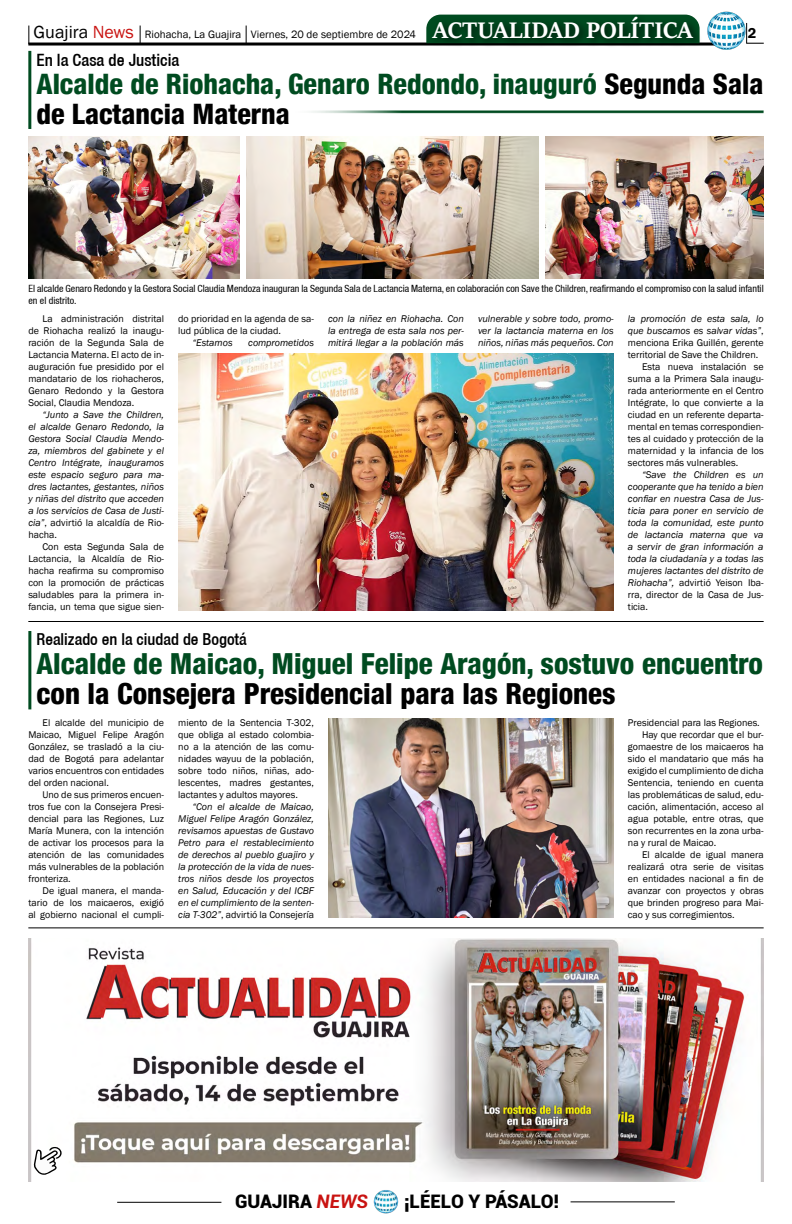
<style>
.page{position:relative;width:792px;height:1224px;background:#fff}
.page>*{position:absolute;margin:0;border:0;box-sizing:border-box;transform-origin:0 0}
.t1{font:800 condensed 29px "Helvetica 87";color:#004b20}
.t2{font:800 condensed 29px "Helvetica 87";color:#000}
.t3{font:800 condensed 28.2px/29.8px "Helvetica 87";color:#004b20}
.t4{font:700 24.8px "Sitka Heading";color:#fff}
.t5{font:900 18.7px "Roboto";color:#000}
.t6{font:500 condensed 17px "Helvetica 67";color:#000}
.t7{font:500 condensed 16.5px "Helvetica 67";color:#000}
.t8{font:600 14.7px "Franklin Gothic";color:#000}
.t9{font:11px "Franklin Gothic";color:#000}
.t10{font:10px/12px "Franklin Gothic";color:#000;text-align:justify}
.t11{font:italic 10px/12px "Franklin Gothic";color:#000;text-align:justify}
.t12{font:condensed 10px/12px "Helvetica 57";color:#000}
.s1{font-size:18px}
.s2{font-size:18px;color:#c91311}
.s3{color:#000}
.s4{font-style:normal}
.s5{font-weight:700;font-style:italic;color:#c91311}
</style>
<div class="page">
<hr style="left:28px;top:43px;width:688px;height:3px;background:#000">
<svg style="left:747px;top:23px;width:17px;height:21px"></svg>
<svg style="left:28px;top:26px;width:1px;height:18px"></svg>
<svg style="left:140px;top:26px;width:1px;height:17px"></svg>
<svg style="left:246px;top:26px;width:1px;height:17px"></svg>
<img style="left:706px;top:11px;width:41px;height:39px">
<hr style="left:117px;top:1202px;width:104px;height:1px;background:#000">
<hr style="left:571px;top:1201px;width:104px;height:1px;background:#000">
<img style="left:374px;top:1190px;width:24px;height:24px">
<hr style="left:288px;top:110px;width:476px;height:3px;background:#004b20">
<div style="left:429px;top:12px;width:274px;height:37px;background:#000;opacity:.75"></div>
<hr style="left:28px;top:928px;width:736px;height:1px;background:#000">
<hr style="left:28px;top:621px;width:736px;height:1px;background:#000">
<img style="left:28px;top:938px;width:736px;height:243px">
<svg style="left:32px;top:1145px;width:32px;height:33px"></svg>
<hr style="left:28px;top:51px;width:3px;height:78px;background:#004b20">
<img style="left:246px;top:136px;width:293px;height:142px">
<img style="left:546px;top:136px;width:218px;height:142px">
<img style="left:28px;top:136px;width:211px;height:142px">
<img style="left:178px;top:353px;width:436px;height:258px">
<hr style="left:28px;top:631px;width:3px;height:78px;background:#004b20">
<img style="left:328px;top:719px;width:286px;height:199px">
<h3 class="t4" style="left:433px;top:12px;width:261px">ACTUALIDAD POLÍTICA</h3>
<p class="t9" style="left:34px;top:28px;width:384px"><span class="s1">Guajira</span> <span class="s2">News</span> Riohacha, La Guajira Viernes, 20 de septiembre de 2024</p>
<h3 class="t8" style="left:748px;top:24px;width:10px">2</h3>
<h3 class="t6" style="left:37px;top:50px;width:144px">En la Casa de Justicia</h3>
<h2 class="t3" style="left:37px;top:69px;width:729px">Alcalde de Riohacha, Genaro Redondo, inauguró <span class="s3">Segunda Sala de Lactancia Materna</span></h2>
<p class="t12" style="left:28px;top:282px;width:737px">El alcalde Genaro Redondo y la Gestora Social Claudia Mendoza inauguran la Segunda Sala de Lactancia Materna, en colaboración con Save the Children, reafirmando el compromiso con la salud infantil en el distrito.</p>
<p class="t10" style="left:28px;top:313px;width:137px;text-indent:14px">La administración distrital de Riohacha realizó la inaugu&shy;ración de la Segunda Sala de Lactancia Materna. El acto de in&shy;auguración fue presidido por el mandatario de los riohacheros, Genaro Redondo y la Gestora Social, Claudia Mendoza.</p>
<p class="t11" style="left:28px;top:409px;width:137px;text-indent:14px">“Junto a Save the Children, el alcalde Genaro Redondo, la Gestora Social Claudia Mendo&shy;za, miembros del gabinete y el Centro Intégrate, inauguramos este espacio seguro para ma&shy;dres lactantes, gestantes, niños y niñas del distrito que acceden a los servicios de Casa de Justi&shy;cia”<span class="s4">, advirtió la alcaldía de Rio&shy;hacha.</span></p>
<p class="t10" style="left:28px;top:541px;width:137px;text-indent:14px">Con esta Segunda Sala de Lactancia, la Alcaldía de Rio&shy;hacha reafirma su compromiso con la promoción de prácticas saludables para la primera in&shy;fancia, un tema que sigue sien-</p>
<p class="t10" style="left:178px;top:313px;width:137px">do prioridad en la agenda de sa&shy;lud pública de la ciudad.</p>
<p class="t11" style="left:192px;top:337px;width:42px">“Estamos</p>
<p class="t11" style="left:248px;top:337px;width:67px">comprometidos</p>
<p class="t11" style="left:328px;top:313px;width:137px">con la niñez en Riohacha. Con la entrega de esta sala nos per&shy;mitirá llegar a la población más</p>
<p class="t11" style="left:478px;top:313px;width:137px">vulnerable y sobre todo, promo&shy;ver la lactancia materna en los niños, niñas más pequeños. Con</p>
<p class="t11" style="left:628px;top:313px;width:137px">la promoción de esta sala, lo</p>
<p class="t11" style="left:628px;top:325px;width:137px">que buscamos es salvar vidas”<span class="s4">,</span></p>
<p class="t10" style="left:628px;top:337px;width:137px">menciona Erika Guillén, gerente</p>
<p class="t10" style="left:628px;top:349px;width:132px">territorial de Save the Children.</p>
<p class="t10" style="left:642px;top:361px;width:123px">Esta nueva instalación se</p>
<p class="t10" style="left:628px;top:373px;width:137px">suma a la Primera Sala inaugu-</p>
<p class="t10" style="left:628px;top:385px;width:137px">rada anteriormente en el Centro</p>
<p class="t10" style="left:628px;top:397px;width:137px">Intégrate, lo que convierte a la</p>
<p class="t10" style="left:628px;top:409px;width:137px">ciudad en un referente departa-</p>
<p class="t10" style="left:628px;top:421px;width:137px">mental en temas correspondien-</p>
<p class="t10" style="left:628px;top:433px;width:137px">tes al cuidado y protección de la</p>
<p class="t10" style="left:628px;top:445px;width:137px">maternidad y la infancia de los</p>
<p class="t10" style="left:628px;top:457px;width:112px">sectores más vulnerables.</p>
<p class="t11" style="left:628px;top:469px;width:137px;text-indent:14px">“Save the Children es un cooperante que ha tenido a bien confiar en nuestra Casa de Jus&shy;ticia para poner en servicio de toda la comunidad, este punto de lactancia materna que va a servir de gran información a toda la ciudadanía y a todas las mujeres lactantes del distrito de Riohacha”, <span class="s4">advirtió Yeison Iba&shy;rra, director de la Casa de Jus&shy;ticia.</span></p>
<h3 class="t7" style="left:37px;top:629px;width:212px">Realizado en la ciudad de Bogotá</h3>
<h1 class="t1" style="left:37px;top:645px;width:728px">Alcalde de Maicao, Miguel Felipe Aragón, sostuvo encuentro</h1>
<h1 class="t2" style="left:37px;top:676px;width:581px">con la Consejera Presidencial para las Regiones</h1>
<p class="t10" style="left:28px;top:717px;width:137px;text-indent:14px">El alcalde del municipio de Maicao, Miguel Felipe Aragón González, se trasladó a la ciu&shy;dad de Bogotá para adelantar varios encuentros con entidades del orden nacional.</p>
<p class="t10" style="left:28px;top:789px;width:137px;text-indent:14px">Uno de sus primeros encuen&shy;tros fue con la Consejera Presi&shy;dencial para las Regiones, Luz María Munera, con la intención de activar los procesos para la atención de las comunidades más vulnerables de la población fronteriza.</p>
<p class="t10" style="left:28px;top:885px;width:137px;text-indent:14px">De igual manera, el manda&shy;tario de los maicaeros, exigió al gobierno nacional el cumpli-</p>
<p class="t10" style="left:178px;top:717px;width:137px">miento de la Sentencia T-302, que obliga al estado colombia&shy;no a la atención de las comu&shy;nidades wayuu de la población, sobre todo niños, niñas, ado&shy;lescentes, madres gestantes, lactantes y adultos mayores.</p>
<p class="t11" style="left:178px;top:801px;width:137px;text-indent:14px">“Con el alcalde de Maicao, Miguel Felipe Aragón González, revisamos apuestas de Gustavo Petro para el restablecimiento de derechos al pueblo guajiro y la protección de la vida de nues&shy;tros niños desde los proyectos en Salud, Educación y del ICBF en el cumplimiento de la senten&shy;cia T-302”<span class="s4">, advirtió la Consejería</span></p>
<p class="t10" style="left:628px;top:717px;width:133px">Presidencial para las Regiones.</p>
<p class="t10" style="left:642px;top:729px;width:123px">Hay que recordar que el bur-</p>
<p class="t10" style="left:628px;top:741px;width:137px">gomaestre de los maicaeros ha</p>
<p class="t10" style="left:628px;top:753px;width:137px">sido el mandatario que más ha</p>
<p class="t10" style="left:628px;top:765px;width:137px">exigido el cumplimiento de dicha</p>
<p class="t10" style="left:628px;top:777px;width:137px">Sentencia, teniendo en cuenta</p>
<p class="t10" style="left:628px;top:789px;width:137px">las problemáticas de salud, edu-</p>
<p class="t10" style="left:628px;top:801px;width:137px">cación, alimentación, acceso al</p>
<p class="t10" style="left:628px;top:813px;width:137px">agua potable, entre otras, que</p>
<p class="t10" style="left:628px;top:825px;width:137px">son recurrentes en la zona urba-</p>
<p class="t10" style="left:628px;top:837px;width:90px">na y rural de Maicao.</p>
<p class="t10" style="left:642px;top:849px;width:123px">El alcalde de igual manera</p>
<p class="t10" style="left:628px;top:861px;width:137px">realizará otra serie de visitas</p>
<p class="t10" style="left:628px;top:873px;width:137px">en entidades nacional a fin de</p>
<p class="t10" style="left:628px;top:885px;width:137px">avanzar con proyectos y obras</p>
<p class="t10" style="left:628px;top:897px;width:137px">que brinden progreso para Mai-</p>
<p class="t10" style="left:628px;top:909px;width:108px">cao y sus corregimientos.</p>
<h3 class="t5" style="left:235px;top:1189px;width:134px">GUAJIRA <span class="s5">NEWS</span></h3>
<h3 class="t5" style="left:404px;top:1189px;width:157px">¡LÉELO Y PÁSALO!</h3>
</div>
